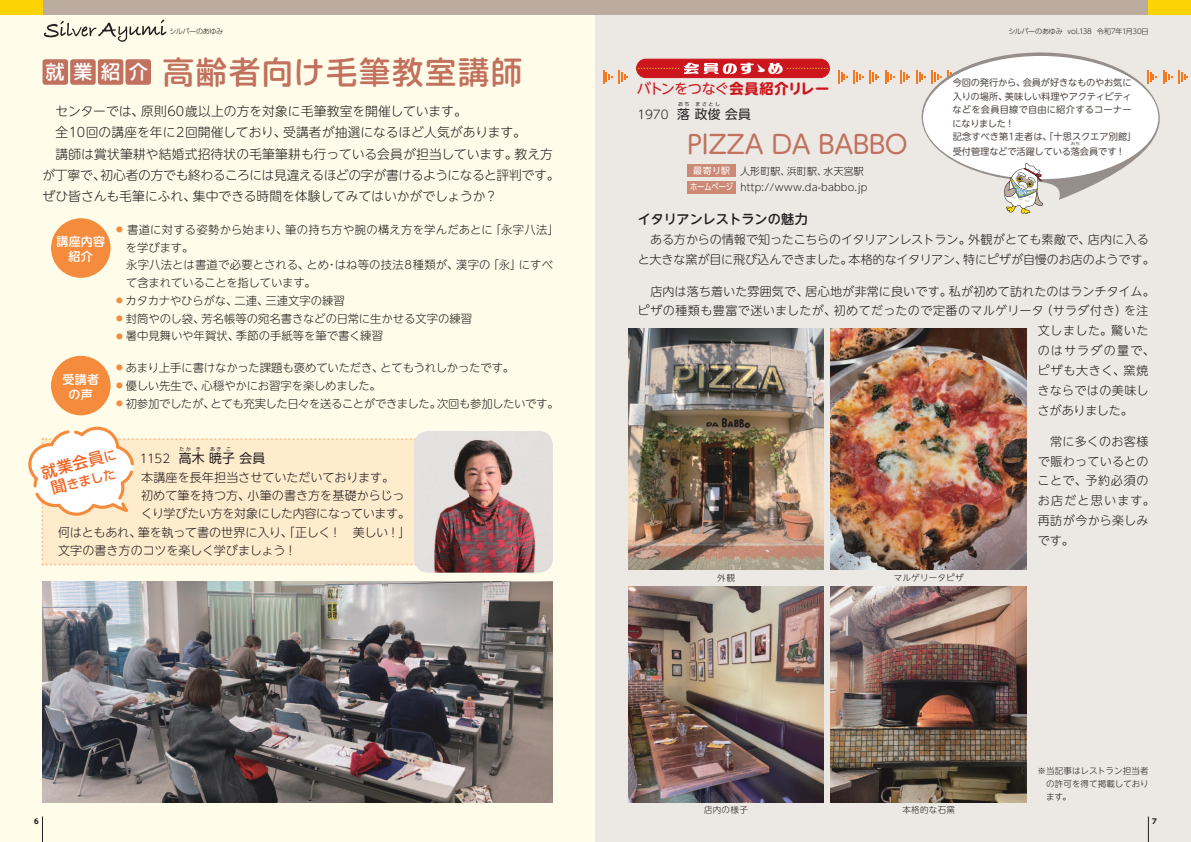
<style>
.page{position:relative;width:1191px;height:842px;background:#fff}
.page>*{position:absolute;margin:0;border:0;box-sizing:border-box;transform-origin:0 0}
.t1{font:500 31.2px "Soft Go Std";letter-spacing:.06em;color:#c1715e}
.t2{font:25.5px "UD Shin M Go Pro";letter-spacing:-.02em;color:#c1715e}
.t3{font:500 15.6px "Soft Go Std";color:#f36421}
.t4{font:14.2px "UD Shin M Go Pro";letter-spacing:-.085em;color:#cd151d}
.t5{font:500 13.1px "UD Shin M Go Pro";letter-spacing:-.005em;color:#231f20}
.t6{font:300 12.8px/21.3px "UD Shin M Go Pro";color:#231f20}
.t7{font:12.8px "UD Shin Go Pro";letter-spacing:.015em;color:#231f20}
.t8{font:500 12.6px "Soft Go Std";color:#f36421}
.t9{font:300 12px/19.8px "UD Shin M Go Pro";letter-spacing:.005em;color:#231f20}
.t10{font:300 12px "UD Shin M Go Pro";letter-spacing:.03em;color:#231f20}
.t11{font:300 12px/19.8px "UD Shin M Go Pro";letter-spacing:.035em;color:#231f20}
.t12{font:300 12px "UD Shin M Go Pro";letter-spacing:-.015em;color:#231f20}
.t13{font:300 12px "UD Shin M Go Pro";letter-spacing:-.03em;color:#231f20}
.t14{font:500 12px/14.9px "UD Shin M Go Pro";letter-spacing:.02em;color:#fff;text-align:center}
.t15{font:300 12px "UD Shin M Go Pro";letter-spacing:.055em;color:#231f20}
.t16{font:300 12px "UD Shin M Go Pro";letter-spacing:.105em;color:#231f20}
.t17{font:300 12px "UD Shin M Go Pro";letter-spacing:.065em;color:#231f20}
.t18{font:300 11.3px "UD Shin M Go Pro";letter-spacing:-.005em;color:#231f20}
.t19{font:300 11.3px/17.7px "UD Shin M Go Pro";letter-spacing:.015em;color:#231f20}
.t20{font:300 11.3px "UD Shin M Go Pro";letter-spacing:-.03em;color:#231f20}
.t21{font:300 9.9px/16.3px "UD Shin Go Pro";letter-spacing:.02em;color:#231f20}
.t22{font:9.2px/13.6px "UD Shin M Go Pro";letter-spacing:-.005em;color:#514946}
.t23{font:8.9px/16.3px "UD Shin Go Pro";letter-spacing:-.025em;color:#fff;text-align:center}
.t24{font:300 8.5px/12.8px "UD Shin M Go Pro";letter-spacing:.02em;color:#231f20;text-align:justify}
.t25{font:300 7.1px "UD Shin Go Pro";letter-spacing:-.045em;color:#231f20}
.t26{font:700 7.1px "UD Shin Go Pro";color:#231f20}
.t27{font:5px "UD Shin Go Pro";letter-spacing:.305em;color:#231f20}
.t28{font:3.9px "UD Shin M Go Pro";color:#514946;scale:1.18 1}
.s1{font-size:12.6px}
.s2{font-weight:300;font-size:11.9px}
.s3{font-size:15.6px}
.s4{font-weight:700}
</style>
<div class="page">
<div style="left:0;top:0;width:595px;height:842px;background:#fffde9"></div>
<div style="left:595px;top:0;width:596px;height:842px;background:#ece8e3"></div>
<svg style="left:603px;top:70px;width:9px;height:14px"></svg>
<svg style="left:618px;top:70px;width:10px;height:14px"></svg>
<svg style="left:838px;top:70px;width:25px;height:14px"></svg>
<svg style="left:869px;top:70px;width:25px;height:14px"></svg>
<svg style="left:900px;top:70px;width:5px;height:14px"></svg>
<svg style="left:1178px;top:70px;width:10px;height:14px"></svg>
<img style="left:42px;top:581px;width:511px;height:221px">
<img style="left:416px;top:431px;width:137px;height:142px">
<div style="left:43px;top:59px;width:25px;height:26px;background:#c1715e;border-radius:3px"></div>
<div style="left:70px;top:59px;width:26px;height:26px;background:#c1715e;border-radius:3px"></div>
<div style="left:98px;top:59px;width:25px;height:26px;background:#c1715e;border-radius:3px"></div>
<div style="left:125px;top:59px;width:26px;height:26px;background:#c1715e;border-radius:3px"></div>
<div style="left:687px;top:181px;width:49px;height:12px;background:#cc8975"></div>
<div style="left:687px;top:164px;width:49px;height:13px;background:#cc8975"></div>
<img style="left:831px;top:329px;width:195px;height:241px">
<img style="left:628px;top:587px;width:195px;height:215px">
<img style="left:831px;top:587px;width:195px;height:215px">
<img style="left:628px;top:329px;width:195px;height:241px">
<div style="left:51px;top:218px;width:60px;height:60px;background:#f58b3c;border-radius:50%"></div>
<div style="left:51px;top:356px;width:60px;height:59px;background:#f58b3c;border-radius:50%"></div>
<svg style="left:906px;top:52px;width:267px;height:148px"></svg>
<div style="left:923px;top:56px;width:235px;height:123px;background:#fff;border-radius:50%"></div>
<svg style="left:1004px;top:163px;width:39px;height:51px"></svg>
<div style="left:636px;top:59px;width:193px;height:19px;background:#cd151d;border-radius:9px"></div>
<div style="left:636px;top:59px;width:193px;height:19px;border:1px solid #cd151d;border-radius:9px"></div>
<svg style="left:638px;top:63px;width:190px;height:11px"></svg>
<svg style="left:28px;top:426px;width:410px;height:140px;background:#fcecd3"></svg>
<svg style="left:44px;top:20px;width:122px;height:22px"></svg>
<div style="left:43px;top:0;width:1105px;height:14px;background:#bcaca0"></div>
<div style="left:0;top:0;width:43px;height:14px;background:#fed304"></div>
<div style="left:1148px;top:0;width:43px;height:14px;background:#fed304"></div>
<svg style="left:1148px;top:816px;width:1px;height:26px"></svg>
<svg style="left:42px;top:816px;width:1px;height:26px"></svg>
<p class="t25" style="left:169px;top:26px;width:55px">シルバーのあゆみ</p>
<p class="t25" style="left:1008px;top:26px;width:142px">シルバーのあゆみ vol.138 令和7年1月30日</p>
<h1 class="t1" style="left:46px;top:50px;width:478px"><sup>就業紹介</sup> 高齢者向け毛筆教室講師</h1>
<p class="t6" style="left:42px;top:100px;width:519px">　センターでは、原則60歳以上の方を対象に毛筆教室を開催しています。<br>　全10回の講座を年に2回開催しており、受講者が抽選になるほど人気があります。<br>　講師は賞状筆耕や結婚式招待状の毛筆筆耕も行っている会員が担当しています。教え方が丁寧で、初心者の方でも終わるころには見違えるほどの字が書けるようになると評判です。ぜひ皆さんも毛筆にふれ、集中できる時間を体験してみてはいかがでしょうか？</p>
<p class="t14" style="left:56px;top:234px;width:50px">講座内容紹介</p>
<p class="t14" style="left:62px;top:371px;width:38px">受講者の声</p>
<p class="t19" style="left:126px;top:220px;width:435px;text-indent:-10px"><sup>●</sup> 書道に対する姿勢から始まり、筆の持ち方や腕の構え方を学んだあとに「永字八法」を学びます。<br>永字八法とは書道で必要とされる、とめ・はね等の技法8種類が、漢字の「永」にすべて含まれていることを指しています。</p>
<p class="t18" style="left:116px;top:291px;width:230px"><sup>●</sup> カタカナやひらがな、二連、三連文字の練習</p>
<p class="t18" style="left:116px;top:309px;width:357px"><sup>●</sup> 封筒やのし袋、芳名帳等の宛名書きなどの日常に生かせる文字の練習</p>
<p class="t18" style="left:116px;top:327px;width:268px"><sup>●</sup> 暑中見舞いや年賀状、季節の手紙等を筆で書く練習</p>
<p class="t18" style="left:116px;top:359px;width:399px"><sup>●</sup> あまり上手に書けなかった課題も褒めていただき、とてもうれしかったです。</p>
<p class="t18" style="left:116px;top:376px;width:266px"><sup>●</sup> 優しい先生で、心穏やかにお習字を楽しめました。</p>
<p class="t20" style="left:116px;top:394px;width:444px"><sup>●</sup> 初参加でしたが、とても充実した日々を送ることができました。次回も参加したいです。</p>
<p class="t27" style="left:180px;top:445px;width:13px">たか</p>
<p class="t27" style="left:196px;top:445px;width:6px">き</p>
<p class="t27" style="left:210px;top:445px;width:13px">あき</p>
<p class="t27" style="left:226px;top:445px;width:6px">こ</p>
<p class="t3" style="left:39px;top:462px;width:78px;rotate:-15deg">就業会員<span class="s1">に</span></p>
<p class="t7" style="left:140px;top:448px;width:127px"><span class="s2">1152</span> 高木暁子会員</p>
<p class="t8" style="left:49px;top:481px;width:68px;rotate:-15deg"><span class="s3">聞</span>きました</p>
<p class="t9" style="left:141px;top:467px;width:254px">本講座を長年担当させていただいております。</p>
<p class="t9" style="left:141px;top:485px;width:265px">初めて筆を持つ方、小筆の書き方を基礎からじっ</p>
<p class="t13" style="left:141px;top:504px;width:271px">くり学びたい方を対象にした内容になっています。</p>
<p class="t12" style="left:58px;top:523px;width:354px">何はともあれ、筆を執って書の世界に入り、「正しく！　美しい！」</p>
<p class="t9" style="left:58px;top:540px;width:240px">文字の書き方のコツを楽しく学びましょう！</p>
<p class="t4" style="left:637px;top:77px;width:194px">バトンをつなぐ<span class="s4">会員紹介リレー</span></p>
<p class="t27" style="left:678px;top:100px;width:13px">おち</p>
<p class="t27" style="left:695px;top:100px;width:26px">まさとし</p>
<p class="t7" style="left:637px;top:104px;width:115px"><span class="s2">1970</span> 落政俊 会員</p>
<h2 class="t2" style="left:687px;top:124px;width:222px">PIZZA DA BABBO</h2>
<p class="t23" style="left:690px;top:162px;width:44px">最寄り駅ホームページ</p>
<p class="t21" style="left:740px;top:162px;width:129px">人形町駅、浜町駅、水天宮駅http://www.da-babbo.jp</p>
<p class="t22" style="left:952px;top:76px;width:185px">今回の発行から、会員が好きなものやお気に入りの場所、美味しい料理やアクティビティなどを会員目線で自由に紹介するコーナーになりました！<br>記念すべき第1走者は、「十思スクエア別館」受付管理などで活躍している落会員です！</p>
<p class="t28" style="left:1070px;top:141px;width:9px">おち</p>
<p class="t5" style="left:638px;top:209px;width:171px">イタリアンレストランの魅力</p>
<p class="t9" style="left:637px;top:229px;width:518px">　ある方からの情報で知ったこちらのイタリアンレストラン。外観がとても素敵で、店内に入ると大きな窯が目に飛び込んできました。本格的なイタリアン、特にピザが自慢のお店のようです。</p>
<p class="t9" style="left:638px;top:280px;width:518px">　店内は落ち着いた雰囲気で、居心地が非常に良いです。私が初めて訪れたのはランチタイム。</p>
<p class="t10" style="left:637px;top:301px;width:512px">ピザの種類も豊富で迷いましたが、初めてだったので定番のマルゲリータ（サラダ付き）を注</p>
<p class="t15" style="left:1037px;top:321px;width:112px">文しました。驚いた</p>
<p class="t16" style="left:1037px;top:341px;width:119px">のはサラダの量で、</p>
<p class="t17" style="left:1037px;top:361px;width:113px">ピザも大きく、窯焼</p>
<p class="t10" style="left:1037px;top:380px;width:113px">きならではの美味し</p>
<p class="t12" style="left:1037px;top:400px;width:97px">さがありました。</p>
<p class="t11" style="left:1037px;top:431px;width:119px">　常に多くのお客様で賑わっているとのことで、予約必須のお店だと思います。再訪が今から楽しみです。</p>
<p class="t24" style="left:717px;top:571px;width:19px">外観</p>
<p class="t24" style="left:893px;top:571px;width:71px">マルゲリータピザ</p>
<p class="t24" style="left:704px;top:803px;width:45px">店内の様子</p>
<p class="t24" style="left:902px;top:803px;width:54px">本格的な石窯</p>
<p class="t24" style="left:1046px;top:764px;width:104px;text-indent:-9px">※当記事はレストラン担当者の許可を得て掲載しております。</p>
<p class="t26" style="left:34px;top:815px;width:6px">6</p>
<p class="t26" style="left:1152px;top:815px;width:6px">7</p>
</div>
